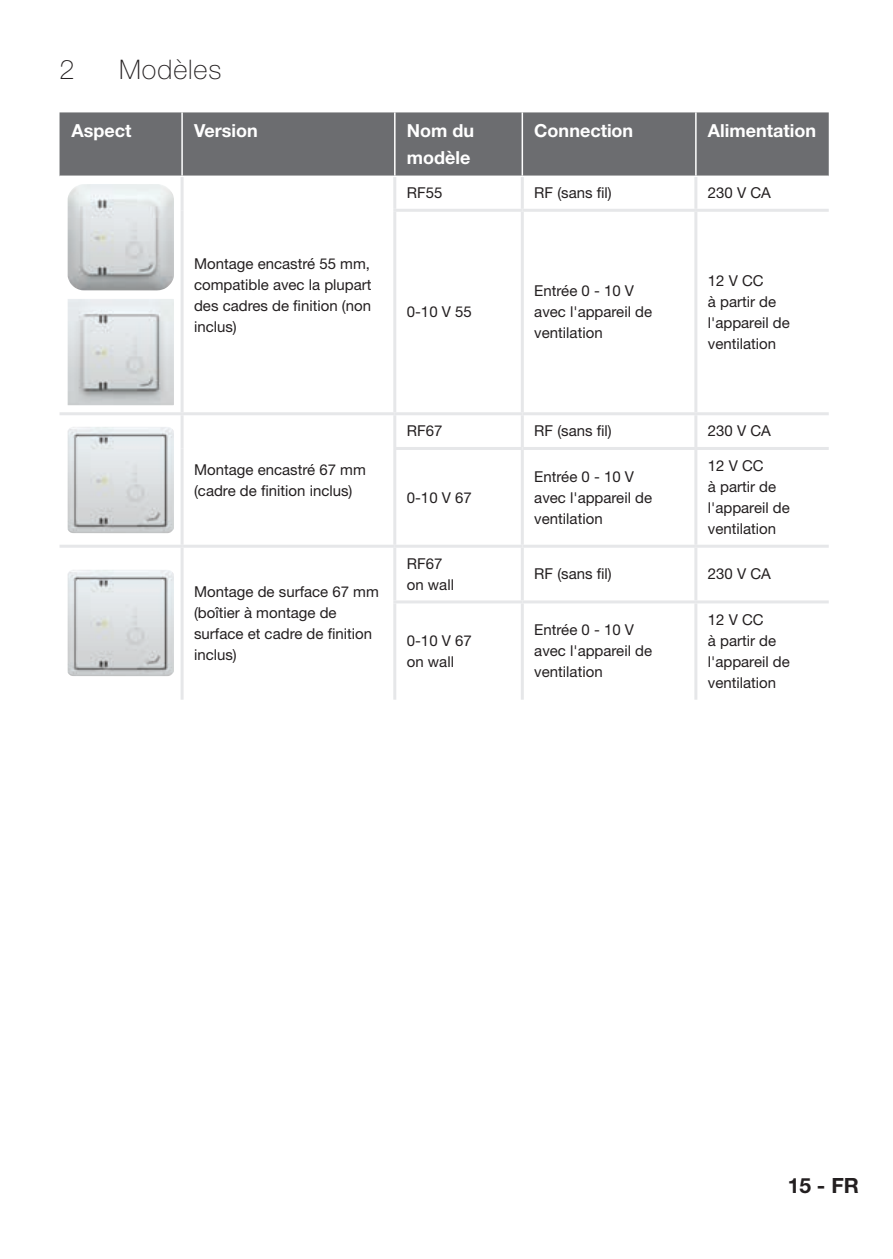
<style>
.page{position:relative;width:893px;height:1259px;background:#fff}
.page>*{position:absolute;margin:0;border:0;box-sizing:border-box;transform-origin:0 0}
.t1{font:100 27px "Helvetica Neue LT Pro";letter-spacing:.035em;color:#231f20}
.t2{font:700 21px "Helvetica Neue LT Pro";color:#231f20}
.t3{font:700 18px/27px "Helvetica Neue LT Pro";color:#fff}
.t4{font:15px/21px "Helvetica Neue LT Pro";color:#231f20}
</style>
<div class="page">
<div style="left:60px;top:112px;width:769px;height:64px;background:#6c6d70"></div>
<hr style="left:181px;top:112px;width:2px;height:64px;background:#fff">
<hr style="left:394px;top:112px;width:2px;height:64px;background:#fff">
<hr style="left:522px;top:112px;width:1px;height:64px;background:#fff">
<hr style="left:695px;top:112px;width:2px;height:64px;background:#fff">
<hr style="left:181px;top:177px;width:3px;height:33px;background:#e6e7e9">
<hr style="left:393px;top:177px;width:3px;height:32px;background:#e6e7e9">
<hr style="left:521px;top:177px;width:3px;height:32px;background:#e6e7e9">
<hr style="left:694px;top:177px;width:3px;height:32px;background:#e6e7e9">
<hr style="left:181px;top:210px;width:3px;height:202px;background:#e6e7e9">
<hr style="left:393px;top:209px;width:129px;height:3px;background:#e6e7e9">
<hr style="left:393px;top:212px;width:3px;height:200px;background:#e6e7e9">
<hr style="left:522px;top:209px;width:174px;height:3px;background:#e6e7e9">
<hr style="left:521px;top:212px;width:3px;height:200px;background:#e6e7e9">
<hr style="left:696px;top:209px;width:133px;height:3px;background:#e6e7e9">
<hr style="left:694px;top:212px;width:3px;height:200px;background:#e6e7e9">
<hr style="left:60px;top:412px;width:122px;height:3px;background:#e6e7e9">
<hr style="left:182px;top:412px;width:213px;height:3px;background:#e6e7e9">
<hr style="left:181px;top:415px;width:3px;height:33px;background:#e6e7e9">
<hr style="left:395px;top:412px;width:127px;height:3px;background:#e6e7e9">
<hr style="left:393px;top:415px;width:3px;height:32px;background:#e6e7e9">
<hr style="left:522px;top:412px;width:174px;height:3px;background:#e6e7e9">
<hr style="left:521px;top:415px;width:3px;height:32px;background:#e6e7e9">
<hr style="left:696px;top:412px;width:133px;height:3px;background:#e6e7e9">
<hr style="left:694px;top:415px;width:3px;height:32px;background:#e6e7e9">
<hr style="left:181px;top:448px;width:3px;height:97px;background:#e6e7e9">
<hr style="left:393px;top:447px;width:129px;height:3px;background:#e6e7e9">
<hr style="left:393px;top:450px;width:3px;height:95px;background:#e6e7e9">
<hr style="left:522px;top:447px;width:174px;height:3px;background:#e6e7e9">
<hr style="left:521px;top:450px;width:3px;height:95px;background:#e6e7e9">
<hr style="left:696px;top:447px;width:133px;height:3px;background:#e6e7e9">
<hr style="left:694px;top:450px;width:3px;height:95px;background:#e6e7e9">
<hr style="left:60px;top:545px;width:122px;height:3px;background:#e6e7e9">
<hr style="left:182px;top:545px;width:213px;height:3px;background:#e6e7e9">
<hr style="left:181px;top:548px;width:3px;height:54px;background:#e6e7e9">
<hr style="left:395px;top:545px;width:127px;height:3px;background:#e6e7e9">
<hr style="left:393px;top:548px;width:3px;height:52px;background:#e6e7e9">
<hr style="left:522px;top:545px;width:174px;height:3px;background:#e6e7e9">
<hr style="left:521px;top:548px;width:3px;height:52px;background:#e6e7e9">
<hr style="left:696px;top:545px;width:133px;height:3px;background:#e6e7e9">
<hr style="left:694px;top:548px;width:3px;height:52px;background:#e6e7e9">
<hr style="left:181px;top:602px;width:3px;height:97px;background:#e6e7e9">
<hr style="left:393px;top:600px;width:129px;height:3px;background:#e6e7e9">
<hr style="left:393px;top:603px;width:3px;height:96px;background:#e6e7e9">
<hr style="left:522px;top:600px;width:174px;height:3px;background:#e6e7e9">
<hr style="left:521px;top:603px;width:3px;height:96px;background:#e6e7e9">
<hr style="left:696px;top:600px;width:133px;height:3px;background:#e6e7e9">
<hr style="left:694px;top:603px;width:3px;height:96px;background:#e6e7e9">
<img style="left:68px;top:184px;width:106px;height:106px">
<img style="left:68px;top:299px;width:106px;height:106px">
<img style="left:68px;top:427px;width:106px;height:106px">
<img style="left:68px;top:570px;width:106px;height:106px">
<h1 class="t1" style="left:60px;top:54px;width:17px">2</h1>
<h1 class="t1" style="left:119px;top:54px;width:104px">Modèles</h1>
<p class="t3" style="left:72px;top:117px;width:61px">Aspect</p>
<p class="t3" style="left:194px;top:117px;width:65px">Version</p>
<p class="t3" style="left:407px;top:117px;width:69px">Nom du modèle</p>
<p class="t3" style="left:534px;top:117px;width:100px">Connection</p>
<p class="t3" style="left:708px;top:117px;width:110px">Alimentation</p>
<p class="t4" style="left:194px;top:252px;width:179px;text-align:justify">Montage encastré 55 mm, compatible avec la plupart des cadres de finition (non inclus)</p>
<p class="t4" style="left:407px;top:182px;width:37px">RF55</p>
<p class="t4" style="left:534px;top:182px;width:79px">RF (sans fil)</p>
<p class="t4" style="left:708px;top:182px;width:65px">230 V CA</p>
<p class="t4" style="left:407px;top:301px;width:67px">0-10 V 55</p>
<p class="t4" style="left:534px;top:280px;width:119px">Entrée 0 - 10 V avec l'appareil de ventilation</p>
<p class="t4" style="left:708px;top:270px;width:83px">12 V CC<br>à partir de l'appareil de ventilation</p>
<p class="t4" style="left:194px;top:458px;width:173px">Montage encastré 67 mm (cadre de finition inclus)</p>
<p class="t4" style="left:194px;top:580px;width:186px">Montage de surface 67 mm (boîtier à montage de surface et cadre de finition inclus)</p>
<p class="t4" style="left:407px;top:420px;width:37px">RF67</p>
<p class="t4" style="left:534px;top:420px;width:79px">RF (sans fil)</p>
<p class="t4" style="left:708px;top:420px;width:65px">230 V CA</p>
<p class="t4" style="left:407px;top:486px;width:67px">0-10 V 67</p>
<p class="t4" style="left:534px;top:465px;width:119px">Entrée 0 - 10 V avec l'appareil de ventilation</p>
<p class="t4" style="left:708px;top:455px;width:83px">12 V CC<br>à partir de l'appareil de ventilation</p>
<p class="t4" style="left:407px;top:553px;width:49px">RF67 on wall</p>
<p class="t4" style="left:534px;top:563px;width:79px">RF (sans fil)</p>
<p class="t4" style="left:708px;top:563px;width:65px">230 V CA</p>
<p class="t4" style="left:407px;top:629px;width:67px">0-10 V 67 on wall</p>
<p class="t4" style="left:534px;top:619px;width:119px">Entrée 0 - 10 V avec l'appareil de ventilation</p>
<p class="t4" style="left:708px;top:608px;width:83px">12 V CC<br>à partir de l'appareil de ventilation</p>
<h2 class="t2" style="left:788px;top:1172px;width:73px">15 - FR</h2>
</div>
